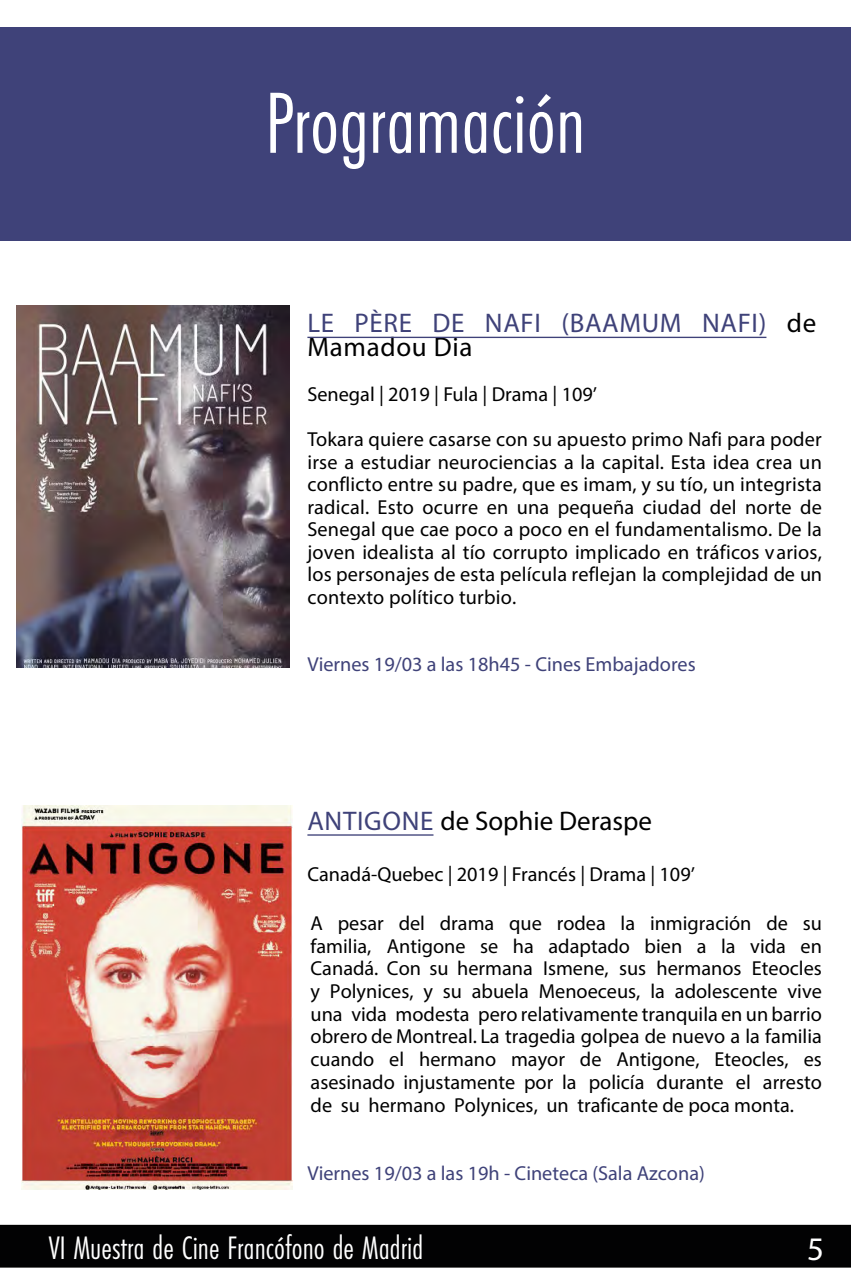
<style>
.page{position:relative;width:851px;height:1276px;background:#fff}
.page>*{position:absolute;margin:0;border:0;box-sizing:border-box;transform-origin:0 0}
.t1{font:90px "Futura PT Cond";color:#fff}
.t2{font:33.75px "Futura PT Cond";color:#fff}
.t3{font:33px "Myriad Pro";color:#fff}
.t4{font:27px/24px "Myriad Pro";letter-spacing:.025em;color:#3f4279}
.t5{font:27px "Myriad Pro";color:#000}
.t6{font:20.25px/22.7px "Myriad Pro";color:#000;text-align:justify}
.t7{font:20.25px "Myriad Pro";color:#3f4279}
.s1{color:#000}
.s2{color:#3f4279}
</style>
<div class="page">
<div style="left:0;top:27px;width:850px;height:213px;background:#3f4279"></div>
<div style="left:0;top:1225px;width:850px;height:42px;background:#020203"></div>
<img style="left:17px;top:305px;width:272px;height:362px">
<hr style="left:307px;top:834px;width:126px;height:1px;background:#3f4279">
<hr style="left:307px;top:337px;width:459px;height:1px;background:#3f4279">
<img style="left:21px;top:805px;width:271px;height:384px">
<h1 class="t1" style="left:265px;top:71px;width:321px">Programación</h1>
<h3 class="t4" style="left:307px;top:311px;width:510px">LE PÈRE DE NAFI (BAAMUM NAFI) <span class="s1">de<br>Mamadou Dia</span></h3>
<p class="t6" style="left:307px;top:383px;width:291px">Senegal | 2019 | Fula | Drama | 109’</p>
<p class="t6" style="left:307px;top:428px;width:516px;line-height:22.5px">Tokara quiere casarse con su apuesto primo Nafi para poder irse a estudiar neurociencias a la capital. Esta idea crea un conflicto entre su padre, que es imam, y su tío, un integrista radical. Esto ocurre en una pequeña ciudad del norte de Senegal que cae poco a poco en el fundamentalismo. De la joven idealista al tío corrupto implicado en tráficos varios, los personajes de esta película reflejan la complejidad de un contexto político turbio.</p>
<p class="t7" style="left:307px;top:651px;width:390px">Viernes 19/03 a las 18h45 - Cines Embajadores</p>
<h3 class="t5" style="left:307px;top:804px;width:346px"><span class="s2">ANTIGONE</span> de Sophie Deraspe</h3>
<p class="t6" style="left:307px;top:863px;width:389px">Canadá-Quebec | 2019 | Francés | Drama | 109’</p>
<p class="t6" style="left:310px;top:911px;width:512px">A pesar del drama que rodea la inmigración de su familia, Antigone se ha adaptado bien a la vida en Canadá. Con su hermana Ismene, sus hermanos Eteocles y Polynices, y su abuela Menoeceus, la adolescente vive una vida modesta pero relativamente tranquila en un barrio obrero de Montreal. La tragedia golpea de nuevo a la familia cuando el hermano mayor de Antigone, Eteocles, es asesinado injustamente por la policía durante el arresto de su hermano Polynices, un traficante de poca monta.</p>
<p class="t7" style="left:307px;top:1160px;width:399px">Viernes 19/03 a las 19h - Cineteca (Sala Azcona)</p>
<h2 class="t2" style="left:49px;top:1228px;width:376px">VI Muestra de Cine Francófono de Madrid</h2>
<h3 class="t3" style="left:806px;top:1228px;width:18px">5</h3>
</div>
